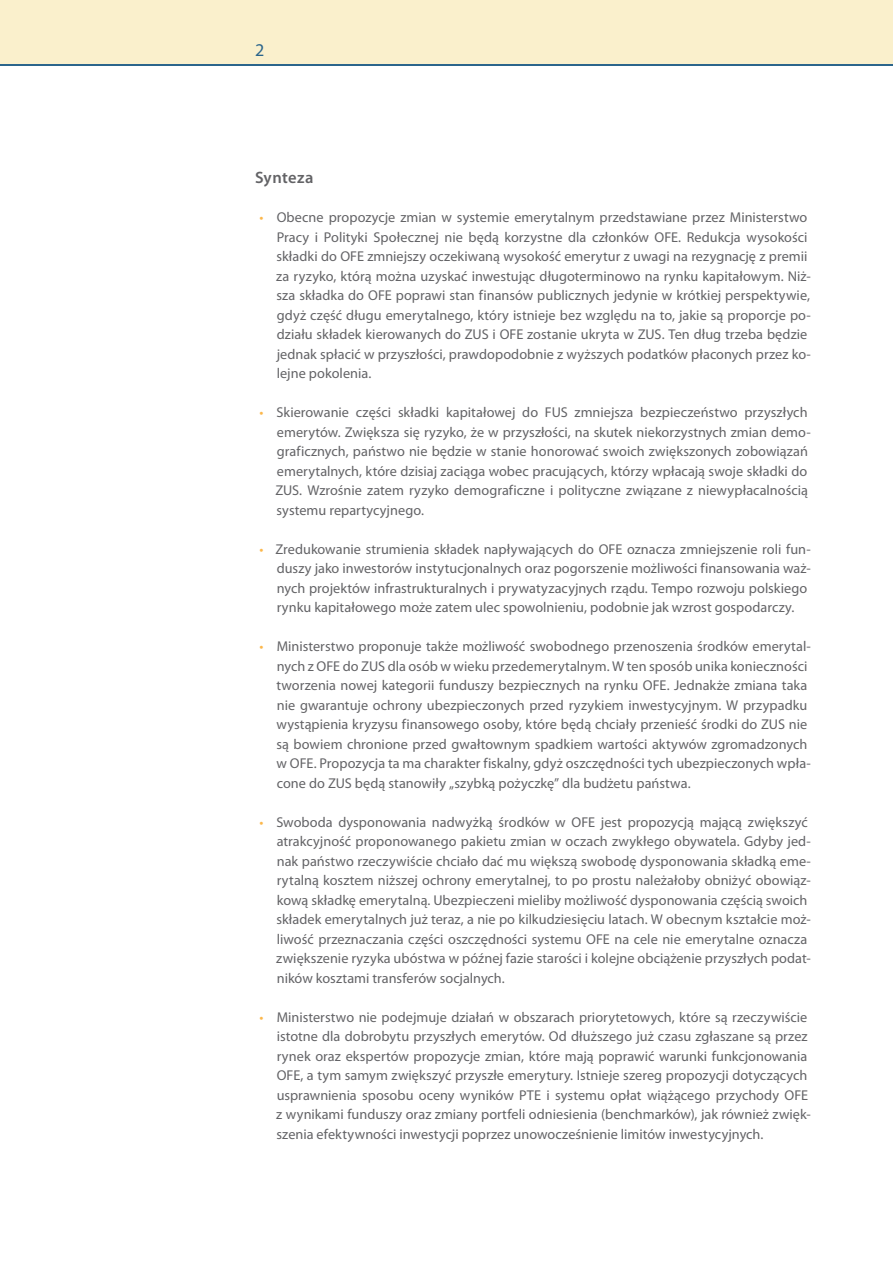
<style>
.page{position:relative;width:893px;height:1263px;background:#fff}
.page>*{position:absolute;margin:0;border:0;box-sizing:border-box;transform-origin:0 0}
.pagina{font:18px "Myriad Pro";color:#2b658b}
.tytul{font:600 16.5px "Myriad Pro";letter-spacing:.02em;color:#636366}
.bullet{font:14.25px/19.5px "Myriad Pro";letter-spacing:.005em;color:#636366}
.s1{color:#fcb74b}
</style>
<div class="page">
<div style="left:0;top:0;width:893px;height:66px;background:#2b658b"></div>
<div style="left:0;top:0;width:893px;height:64px;background:#faf0cc"></div>
<p class="pagina" style="left:255px;top:39px;width:11px">2</p>
<p class="tytul" style="left:255px;top:167px;width:60px">Synteza</p>
<p class="bullet" style="left:276px;top:208px;width:536px;text-indent:-17px"><span class="s1">•</span> Obecne propozycje zmian w systemie emerytalnym przedstawiane przez Ministerstwo Pracy i Polityki Społecznej nie będą korzystne dla członków OFE. Redukcja wysokości składki do OFE zmniejszy oczekiwaną wysokość emerytur z uwagi na rezygnację z premii za ryzyko, którą można uzyskać inwestując długoterminowo na rynku kapitałowym. Niż&shy;sza składka do OFE poprawi stan finansów publicznych jedynie w krótkiej perspektywie, gdyż część długu emerytalnego, który istnieje bez względu na to, jakie są proporcje po&shy;działu składek kierowanych do ZUS i OFE zostanie ukryta w ZUS. Ten dług trzeba będzie jednak spłacić w przyszłości, prawdopodobnie z wyższych podatków płaconych przez ko&shy;lejne pokolenia.</p>
<p class="bullet" style="left:275px;top:403px;width:537px;text-indent:-16px"><span class="s1">•</span> Skierowanie części składki kapitałowej do FUS zmniejsza bezpieczeństwo przyszłych emerytów. Zwiększa się ryzyko, że w przyszłości, na skutek niekorzystnych zmian demo&shy;graficznych, państwo nie będzie w stanie honorować swoich zwiększonych zobowiązań emerytalnych, które dzisiaj zaciąga wobec pracujących, którzy wpłacają swoje składki do ZUS. Wzrośnie zatem ryzyko demograficzne i polityczne związane z niewypłacalnością systemu repartycyjnego.</p>
<p class="bullet" style="left:277px;top:539px;width:536px;text-indent:-17px"><span class="s1">•</span> Zredukowanie strumienia składek napływających do OFE oznacza zmniejszenie roli fun&shy;duszy jako inwestorów instytucjonalnych oraz pogorszenie możliwości finansowania waż&shy;nych projektów infrastrukturalnych i prywatyzacyjnych rządu. Tempo rozwoju polskiego rynku kapitałowego może zatem ulec spowolnieniu, podobnie jak wzrost gospodarczy.</p>
<p class="bullet" style="left:276px;top:637px;width:536px;text-indent:-17px"><span class="s1">•</span> Ministerstwo proponuje także możliwość swobodnego przenoszenia środków emerytal&shy;nych z OFE do ZUS dla osób w wieku przedemerytalnym. W ten sposób unika konieczności tworzenia nowej kategorii funduszy bezpiecznych na rynku OFE. Jednakże zmiana taka nie gwarantuje ochrony ubezpieczonych przed ryzykiem inwestycyjnym. W przypadku wystąpienia kryzysu finansowego osoby, które będą chciały przenieść środki do ZUS nie są bowiem chronione przed gwałtownym spadkiem wartości aktywów zgromadzonych w OFE. Propozycja ta ma charakter fiskalny, gdyż oszczędności tych ubezpieczonych wpła&shy;cone do ZUS będą stanowiły „szybką pożyczkę” dla budżetu państwa.</p>
<p class="bullet" style="left:276px;top:812px;width:536px;text-indent:-17px"><span class="s1">•</span> Swoboda dysponowania nadwyżką środków w OFE jest propozycją mającą zwiększyć atrakcyjność proponowanego pakietu zmian w oczach zwykłego obywatela. Gdyby jed&shy;nak państwo rzeczywiście chciało dać mu większą swobodę dysponowania składką eme&shy;rytalną kosztem niższej ochrony emerytalnej, to po prostu należałoby obniżyć obowiąz&shy;kową składkę emerytalną. Ubezpieczeni mieliby możliwość dysponowania częścią swoich składek emerytalnych już teraz, a nie po kilkudziesięciu latach. W obecnym kształcie moż&shy;liwość przeznaczania części oszczędności systemu OFE na cele nie emerytalne oznacza zwiększenie ryzyka ubóstwa w późnej fazie starości i kolejne obciążenie przyszłych podat&shy;ników kosztami transferów socjalnych.</p>
<p class="bullet" style="left:276px;top:1007px;width:536px;text-indent:-17px"><span class="s1">•</span> Ministerstwo nie podejmuje działań w obszarach priorytetowych, które są rzeczywiście istotne dla dobrobytu przyszłych emerytów. Od dłuższego już czasu zgłaszane są przez rynek oraz ekspertów propozycje zmian, które mają poprawić warunki funkcjonowania OFE, a tym samym zwiększyć przyszłe emerytury. Istnieje szereg propozycji dotyczących usprawnienia sposobu oceny wyników PTE i systemu opłat wiążącego przychody OFE z wynikami funduszy oraz zmiany portfeli odniesienia (benchmarków), jak również zwięk&shy;szenia efektywności inwestycji poprzez unowocześnienie limitów inwestycyjnych.</p>
</div>
